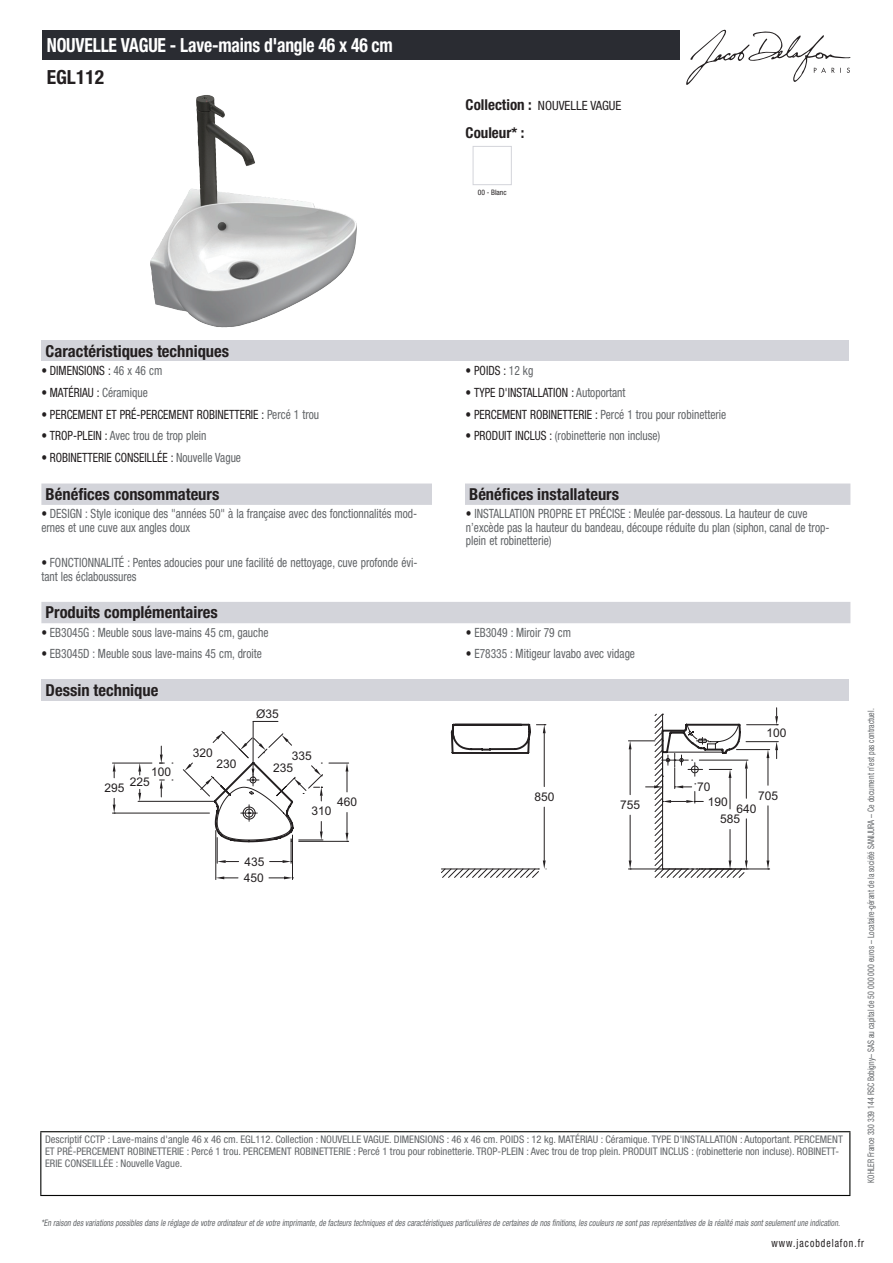
<style>
.page{position:relative;width:893px;height:1263px;background:#fff}
.page>*{position:absolute;margin:0;border:0;box-sizing:border-box;transform-origin:0 0}
.t1{font:700 condensed 19.5px "Helvetica Neue LT Std";letter-spacing:-.01em;color:#fff;scale:.9 1}
.t2{font:700 condensed 19.5px "Helvetica Neue LT Std";color:#231f20}
.t3{font:700 condensed 16.5px "Helvetica Neue LT Std";color:#231f20}
.t4{font:700 condensed 15px "Helvetica Neue LT Std";color:#231f20}
.t5{font:condensed 12.75px/13.5px "Helvetica Neue LT Std";color:#626568;scale:.9 1}
.t6{font:condensed 12.75px "Helvetica Neue LT Std";color:#231f20;scale:.9 1}
.t7{font:condensed 12.75px "Helvetica Neue LT Std";color:#231f20}
.t8{font:12px/16.4px "Arial";color:#231f20}
.t9{font:condensed 11.25px "Helvetica Neue LT Std";letter-spacing:.1em;color:#231f20;scale:.87 1}
.t10{font:condensed 10.5px/12px "Helvetica Neue LT Std";color:#626568}
.t11{font:italic condensed 9px "Helvetica Neue LT Std";color:#626568;scale:.87 1}
.t12{font:condensed 9px "Helvetica Neue LT Std";color:#626568;scale:.87 1}
.t13{font:condensed 7.5px "Helvetica Neue LT Std";color:#231f20}
.s1{font-weight:700;font-size:15px}
.s2{color:#626568}
.s3{color:#231f20}
</style>
<div class="page">
<svg style="left:686px;top:30px;width:164px;height:55px"></svg>
<img style="left:150px;top:95px;width:207px;height:233px">
<div style="left:473px;top:146px;width:39px;height:39px;border:1px solid #d3d4da"></div>
<div style="left:41px;top:340px;width:808px;height:21px;background:#d3d4da"></div>
<div style="left:41px;top:483px;width:809px;height:22px;background:#d3d4da"></div>
<div style="left:432px;top:483px;width:33px;height:22px;background:#fff"></div>
<div style="left:41px;top:602px;width:809px;height:21px;background:#d3d4da"></div>
<div style="left:41px;top:680px;width:808px;height:21px;background:#d3d4da"></div>
<hr style="left:215px;top:830px;width:1px;height:49px;background:#231f20">
<hr style="left:292px;top:835px;width:1px;height:44px;background:#231f20">
<svg style="left:216px;top:876px;width:22px;height:3px"></svg>
<hr style="left:138px;top:801px;width:77px;height:1px;background:#231f20">
<svg style="left:138px;top:789px;width:3px;height:12px"></svg>
<svg style="left:138px;top:764px;width:3px;height:11px"></svg>
<hr style="left:112px;top:763px;width:40px;height:1px;background:#231f20">
<hr style="left:112px;top:813px;width:97px;height:1px;background:#231f20">
<svg style="left:113px;top:763px;width:3px;height:15px"></svg>
<svg style="left:160px;top:779px;width:4px;height:18px"></svg>
<svg style="left:254px;top:721px;width:24px;height:1px"></svg>
<hr style="left:253px;top:721px;width:1px;height:47px;background:#231f20">
<hr style="left:544px;top:807px;width:1px;height:53px;background:#231f20">
<svg style="left:269px;top:876px;width:23px;height:3px"></svg>
<svg style="left:113px;top:798px;width:3px;height:16px"></svg>
<svg style="left:160px;top:746px;width:4px;height:18px"></svg>
<svg style="left:441px;top:860px;width:106px;height:18px"></svg>
<svg style="left:182px;top:762px;width:110px;height:101px"></svg>
<svg style="left:628px;top:708px;width:150px;height:170px"></svg>
<svg style="left:212px;top:722px;width:530px;height:121px"></svg>
<div style="left:43px;top:30px;width:637px;height:30px;background:#2a2c32"></div>
<hr style="left:40px;top:1131px;width:810px;height:1px;background:#040503">
<hr style="left:40px;top:1132px;width:1px;height:63px;background:#040503">
<hr style="left:849px;top:1132px;width:1px;height:63px;background:#040503">
<hr style="left:40px;top:1195px;width:810px;height:1px;background:#040503">
<h1 class="t1" style="left:47px;top:33px;width:386px">NOUVELLE VAGUE - Lave-mains d'angle 46 x 46 cm</h1>
<h1 class="t2" style="left:47px;top:65px;width:59px">EGL112</h1>
<p class="t7" style="left:466px;top:98px;width:157px"><span class="s1">Collection :</span> NOUVELLE VAGUE</p>
<p class="t4" style="left:466px;top:123px;width:60px">Couleur* :</p>
<p class="t13" style="left:478px;top:188px;width:30px">00 - Blanc</p>
<p class="t3" style="left:46px;top:341px;width:185px">Caractéristiques techniques</p>
<p class="t6" style="left:41px;top:363px;width:136px">• DIMENSIONS : <span class="s2">46 x 46 cm</span></p>
<p class="t6" style="left:466px;top:363px;width:77px">• POIDS : <span class="s2">12 kg</span></p>
<p class="t6" style="left:41px;top:385px;width:120px">• MATÉRIAU : <span class="s2">Céramique</span></p>
<p class="t6" style="left:466px;top:385px;width:179px">• TYPE D'INSTALLATION : <span class="s2">Autoportant</span></p>
<p class="t6" style="left:41px;top:407px;width:310px">• PERCEMENT ET PRÉ-PERCEMENT ROBINETTERIE : <span class="s2">Percé 1 trou</span></p>
<p class="t5" style="left:466px;top:407px;width:291px"><span class="s3">• PERCEMENT ROBINETTERIE :</span> Percé 1 trou pour robinetterie</p>
<p class="t5" style="left:41px;top:429px;width:185px"><span class="s3">• TROP-PLEIN :</span> Avec trou de trop plein</p>
<p class="t5" style="left:466px;top:429px;width:218px"><span class="s3">• PRODUIT INCLUS :</span> (robinetterie non incluse)</p>
<p class="t6" style="left:41px;top:450px;width:223px">• ROBINETTERIE CONSEILLÉE : <span class="s2">Nouvelle Vague</span></p>
<p class="t3" style="left:46px;top:484px;width:175px">Bénéfices consommateurs</p>
<p class="t3" style="left:469px;top:484px;width:151px">Bénéfices installateurs</p>
<p class="t5" style="left:41px;top:507px;width:419px"><span class="s3">•</span> DESIGN : Style iconique des "années 50" à la française avec des fonctionnalités mod&shy;ernes et une cuve aux angles doux</p>
<p class="t5" style="left:466px;top:507px;width:405px"><span class="s3">•</span> INSTALLATION PROPRE ET PRÉCISE : Meulée par-dessous. La hauteur de cuve n’excède pas la hauteur du bandeau, découpe réduite du plan (siphon, canal de trop&shy;plein et robinetterie)</p>
<p class="t5" style="left:41px;top:556px;width:419px"><span class="s3">•</span> FONCTIONNALITÉ : Pentes adoucies pour une facilité de nettoyage, cuve profonde évi&shy;tant les éclaboussures</p>
<p class="t3" style="left:46px;top:603px;width:174px">Produits complémentaires</p>
<p class="t5" style="left:41px;top:625px;width:254px"><span class="s3">•</span> EB3045G : Meuble sous lave-mains 45 cm, gauche</p>
<p class="t5" style="left:466px;top:625px;width:118px"><span class="s3">•</span> EB3049 : Miroir 79 cm</p>
<p class="t5" style="left:41px;top:647px;width:246px"><span class="s3">•</span> EB3045D : Meuble sous lave-mains 45 cm, droite</p>
<p class="t5" style="left:466px;top:647px;width:189px"><span class="s3">•</span> E78335 : Mitigeur lavabo avec vidage</p>
<p class="t3" style="left:46px;top:680px;width:114px">Dessin technique</p>
<p class="t8" style="left:151px;top:763px;width:21px">100</p>
<p class="t8" style="left:130px;top:774px;width:21px">225</p>
<p class="t8" style="left:104px;top:780px;width:21px">295</p>
<p class="t8" style="left:256px;top:705px;width:24px">Ø35</p>
<p class="t8" style="left:193px;top:745px;width:21px">320</p>
<p class="t8" style="left:292px;top:747px;width:21px">335</p>
<p class="t8" style="left:216px;top:756px;width:21px">230</p>
<p class="t8" style="left:273px;top:759px;width:21px">235</p>
<p class="t8" style="left:244px;top:853px;width:22px">435<br>450</p>
<p class="t8" style="left:337px;top:794px;width:21px">460</p>
<p class="t8" style="left:311px;top:803px;width:21px">310</p>
<p class="t8" style="left:534px;top:789px;width:21px">850</p>
<p class="t8" style="left:620px;top:797px;width:21px">755</p>
<p class="t8" style="left:766px;top:725px;width:21px">100</p>
<p class="t8" style="left:697px;top:779px;width:15px">70</p>
<p class="t8" style="left:758px;top:787px;width:21px">705</p>
<p class="t8" style="left:708px;top:793px;width:21px">190</p>
<p class="t8" style="left:736px;top:800px;width:21px">640</p>
<p class="t8" style="left:720px;top:811px;width:21px">585</p>
<p class="t10" style="left:45px;top:1134px;width:799px">Descriptif CCTP : Lave-mains d'angle 46 x 46 cm. EGL112. Collection : NOUVELLE VAGUE. DIMENSIONS : 46 x 46 cm. POIDS : 12 kg. MATÉRIAU : Céramique. TYPE D'INSTALLATION : Autoportant. PERCEMENT<br>ET PRÉ-PERCEMENT ROBINETTERIE : Percé 1 trou. PERCEMENT ROBINETTERIE : Percé 1 trou pour robinetterie. TROP-PLEIN : Avec trou de trop plein. PRODUIT INCLUS : (robinetterie non incluse). ROBINETT-<br>ERIE CONSEILLÉE : Nouvelle Vague.</p>
<p class="t12" style="left:866px;top:1183px;width:547px;rotate:-90deg">KOHLER France 330 339 144 RSC Bobigny– SAS au capital de 50 000 000 euros – Locataire-gérant de la société SANIJURA – Ce document n’est pas contractuel.</p>
<p class="t11" style="left:41px;top:1217px;width:922px">*En raison desvariationspossiblesdansle réglage de votre ordinateuretde votre imprimante,de facteurstechniquesetdescaractéristiquesparticulièresde certainesde nosfinitions,lescouleursne sontpasreprésentativesde la réalité maissontseulementune indication.</p>
<p class="t9" style="left:772px;top:1237px;width:108px">www.jacobdelafon.fr</p>
</div>
